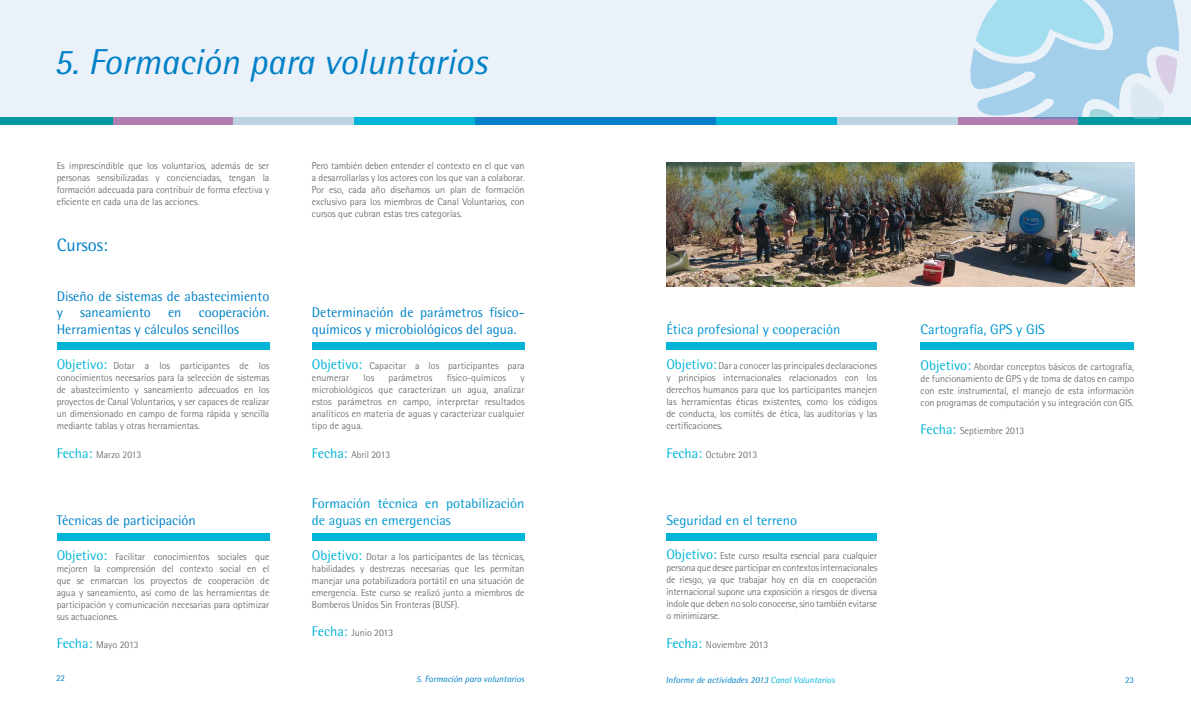
<style>
.page{position:relative;width:1191px;height:709px;background:#fff}
.page>*{position:absolute;margin:0;border:0;box-sizing:border-box;transform-origin:0 0}
.t1{font:italic 36px "Rotis Semi Sans Std";color:#0081c7}
.t2{font:18px "Rotis Semi Sans Std";color:#0081c7}
.t3{font:14px/16.8px "Rotis Semi Sans Std";color:#0081c7;text-align:justify}
.t4{font:14px/16.8px "Rotis Semi Sans Std";color:#0096d1}
.t5{font:300 10px/12px "Rotis Semi Sans Std";color:#58585a;text-align:justify}
.t6{font:italic 9px "Rotis Semi Sans Std";color:#0081c7}
.t7{font:9px "Rotis Semi Sans Std";color:#0081c7}
.s1{font-weight:400;font-size:14px;color:#00b4d7}
.s2{color:#00b4d7}
</style>
<div class="page">
<div style="left:0;top:0;width:1191px;height:120px;background:#eaf1f9"></div>
<div style="left:475px;top:118px;width:120px;height:7px;background:#0081c7"></div>
<div style="left:354px;top:118px;width:121px;height:7px;background:#00b4d7"></div>
<div style="left:233px;top:118px;width:121px;height:7px;background:#bcd3e4"></div>
<div style="left:112px;top:118px;width:121px;height:7px;background:#b17eb1"></div>
<div style="left:0;top:118px;width:112px;height:7px;background:#00989f"></div>
<div style="left:595px;top:118px;width:121px;height:7px;background:#0081c7"></div>
<div style="left:716px;top:118px;width:121px;height:7px;background:#00b4d7"></div>
<div style="left:837px;top:118px;width:121px;height:7px;background:#bcd3e4"></div>
<div style="left:958px;top:118px;width:120px;height:7px;background:#b17eb1"></div>
<div style="left:1078px;top:118px;width:113px;height:7px;background:#00989f"></div>
<div style="left:57px;top:342px;width:212px;height:7px;background:#00b4d7"></div>
<div style="left:312px;top:342px;width:212px;height:7px;background:#00b4d7"></div>
<div style="left:312px;top:533px;width:212px;height:7px;background:#00b4d7"></div>
<div style="left:57px;top:533px;width:212px;height:7px;background:#00b4d7"></div>
<svg style="left:965px;top:0;width:219px;height:119px"></svg>
<div style="left:920px;top:342px;width:214px;height:7px;background:#00b4d7"></div>
<div style="left:666px;top:342px;width:211px;height:7px;background:#00b4d7"></div>
<div style="left:666px;top:533px;width:211px;height:7px;background:#00b4d7"></div>
<img style="left:666px;top:162px;width:468px;height:124px">
<h1 class="t1" style="left:54px;top:40px;width:435px">5. Formación para voluntarios</h1>
<p class="t5" style="left:57px;top:160px;width:214px">Es imprescindible que los voluntarios, además de ser personas sensibilizadas y concienciadas, tengan la formación adecuada para contribuir de forma efectiva y eficiente en cada una de las acciones.</p>
<p class="t5" style="left:312px;top:160px;width:214px">Pero también deben entender el contexto en el que van a desarrollarlas y los actores con los que van a colaborar.<br>Por eso, cada año diseñamos un plan de formación exclusivo para los miembros de Canal Voluntarios, con cursos que cubran estas tres categorías.</p>
<h2 class="t2" style="left:57px;top:234px;width:53px">Cursos:</h2>
<h3 class="t3" style="left:57px;top:287px;width:214px">Diseño de sistemas de abastecimiento y saneamiento en cooperación.<br>Herramientas y cálculos sencillos</h3>
<p class="t5" style="left:57px;top:360px;width:214px"><span class="s1">Objetivo:</span> Dotar a los participantes de los conocimientos necesarios para la selección de sistemas de abastecimiento y saneamiento adecuados en los proyectos de Canal Voluntarios, y ser capaces de realizar un dimensionado en campo de forma rápida y sencilla mediante tablas y otras herramientas.</p>
<p class="t5" style="left:57px;top:449px;width:86px"><span class="s1">Fecha:</span> Marzo 2013</p>
<h3 class="t3" style="left:57px;top:512px;width:141px">Técnicas de participación</h3>
<p class="t5" style="left:57px;top:550px;width:214px"><span class="s1">Objetivo:</span> Facilitar conocimientos sociales que mejoren la comprensión del contexto social en el que se enmarcan los proyectos de cooperación de agua y saneamiento, así como de las herramientas de participación y comunicación necesarias para optimizar sus actuaciones.</p>
<p class="t5" style="left:57px;top:639px;width:83px"><span class="s1">Fecha:</span> Mayo 2013</p>
<p class="t7" style="left:56px;top:673px;width:11px">22</p>
<h3 class="t3" style="left:312px;top:304px;width:214px">Determinación de parámetros físico&shy;químicos y microbiológicos del agua.</h3>
<p class="t5" style="left:312px;top:360px;width:214px"><span class="s1">Objetivo:</span> Capacitar a los participantes para enumerar</p>
<p class="t5" style="left:363px;top:372px;width:12px">los</p>
<p class="t5" style="left:388px;top:372px;width:45px">parámetros</p>
<p class="t5" style="left:447px;top:372px;width:61px">físico-químicos</p>
<p class="t5" style="left:312px;top:372px;width:214px;text-indent:208px">y microbiológicos que caracterizan un agua, analizar estos parámetros en campo, interpretar resultados analíticos en materia de aguas y caracterizar cualquier tipo de agua.</p>
<p class="t5" style="left:312px;top:449px;width:80px"><span class="s1">Fecha:</span> Abril 2013</p>
<h3 class="t4" style="left:312px;top:495px;width:214px">Formación técnica en potabilización de aguas en emergencias</h3>
<p class="t5" style="left:312px;top:550px;width:214px"><span class="s1">Objetivo:</span> Dotar a los participantes de las técnicas, habilidades y destrezas necesarias que les permitan manejar una potabilizadora portátil en una situación de emergencia. Este curso se realizó junto a miembros de Bomberos Unidos Sin Fronteras (BUSF).</p>
<p class="t5" style="left:312px;top:627px;width:83px"><span class="s1">Fecha:</span> Junio 2013</p>
<p class="t6" style="left:416px;top:674px;width:110px">5. Formación para voluntarios</p>
<h3 class="t4" style="left:666px;top:321px;width:176px">Ética profesional y cooperación</h3>
<p class="t5" style="left:666px;top:360px;width:212px"><span class="s1">Objetivo:</span> Dar a conocer las principales declaraciones y principios internacionales relacionados con los derechos humanos para que los participantes manejen las herramientas éticas existentes, como los códigos de conducta, los comités de ética, las auditorías y las certificaciones.</p>
<p class="t5" style="left:666px;top:449px;width:92px"><span class="s1">Fecha:</span> Octubre 2013</p>
<h3 class="t4" style="left:666px;top:512px;width:132px">Seguridad en el terreno</h3>
<p class="t5" style="left:666px;top:550px;width:212px"><span class="s1">Objetivo:</span> Este curso resulta esencial para cualquier persona que desee participar en contextos internacionales de riesgo, ya que trabajar hoy en día en cooperación internacional supone una exposición a riesgos de diversa índole que deben no solo conocerse, sino también evitarse o minimizarse.</p>
<p class="t5" style="left:666px;top:639px;width:103px"><span class="s1">Fecha:</span> Noviembre 2013</p>
<h3 class="t4" style="left:920px;top:321px;width:126px">Cartografía, GPS y GIS</h3>
<p class="t5" style="left:920px;top:360px;width:215px"><span class="s1">Objetivo:</span> Abordar conceptos básicos de cartografía, de funcionamiento de GPS y de toma de datos en campo con este instrumental, el manejo de esta información con programas de computación y su integración con GIS.</p>
<p class="t5" style="left:920px;top:425px;width:105px"><span class="s1">Fecha:</span> Septiembre 2013</p>
<p class="t6" style="left:665px;top:674px;width:171px">Informe de actividades 2013 <span class="s2">Canal Voluntarios</span></p>
<p class="t7" style="left:1125px;top:674px;width:11px">23</p>
</div>
